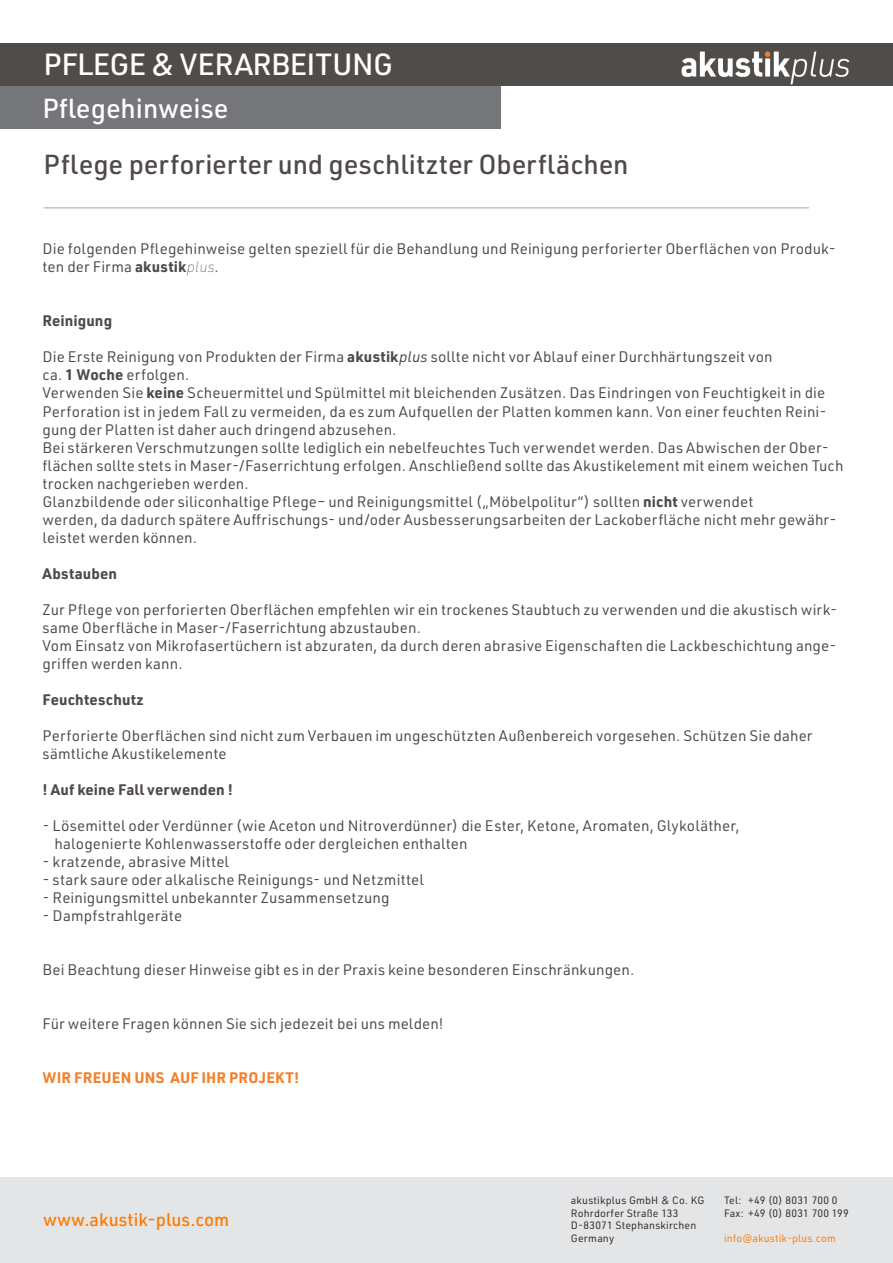
<style>
.page{position:relative;width:893px;height:1263px;background:#fff}
.page>*{position:absolute;margin:0;border:0;box-sizing:border-box;transform-origin:0 0}
.t1{font:500 30px "URWDIN";letter-spacing:-.02em;color:#fff}
.t2{font:500 27px "URWDIN";color:#4f494d}
.Header_2{font:500 27px "URWDIN";color:#fff}
.Header_2-2{font:500 18px "URWDIN";color:#ff7b00}
.t3{font:15px/18px "URWDIN";letter-spacing:.005em;color:#4f494c}
.t4{font:700 15px "URWDIN";letter-spacing:.005em;color:#4f494c}
.t5{font:15px "URWDIN";letter-spacing:.005em;color:#4f494d}
.t6{font:700 15px "URWDIN";letter-spacing:.01em;color:#f47f2b}
._2-Fließtext_9_5_pt{font:10.5px "URWDIN";letter-spacing:.015em;color:#2b292a}
._2-Fließtext_9_5_pt-2{font:10.5px "URWDIN";letter-spacing:.02em;color:#ff7b00}
.s1{font-weight:700}
.s2{font-weight:100;font-style:italic}
.s3{font-style:italic}
</style>
<div class="page">
<div style="left:0;top:86px;width:500px;height:42px;background:#757679"></div>
<div style="left:0;top:43px;width:893px;height:43px;background:#4f4c49"></div>
<div style="left:0;top:1178px;width:893px;height:85px;background:#e4e5e7"></div>
<img style="left:681px;top:51px;width:169px;height:33px">
<hr style="left:44px;top:208px;width:765px;height:1px;background:#a7a4a6">
<p class="t1" style="left:43px;top:45px;width:351px">PFLEGE &amp; VERARBEITUNG</p>
<p class="Header_2" style="left:42px;top:91px;width:188px">Pflegehinweise</p>
<p class="t2" style="left:44px;top:146px;width:587px">Pflege perforierter und geschlitzter Oberflächen</p>
<p class="t3" style="left:43px;top:240px;width:795px">Die folgenden Pflegehinweise gelten speziell für die Behandlung und Reinigung perforierter Oberflächen von Produk&shy;ten der Firma <span class="s1">akustik</span><span class="s2">plus</span>.</p>
<p class="t4" style="left:43px;top:311px;width:71px">Reinigung</p>
<p class="t3" style="left:43px;top:348px;width:732px">Die Erste Reinigung von Produkten der Firma <span class="s1">akustik</span><span class="s3">plus</span> sollte nicht vor Ablauf einer Durchhärtungszeit von</p>
<p class="t3" style="left:43px;top:366px;width:148px">ca. <span class="s1">1 Woche</span> erfolgen.</p>
<p class="t3" style="left:43px;top:384px;width:785px;text-align:justify">Verwenden Sie <span class="s1">keine</span> Scheuermittel und Spülmittel mit bleichenden Zusätzen. Das Eindringen von Feuchtigkeit in die Perforation ist in jedem Fall zu vermeiden, da es zum Aufquellen der Platten kommen kann. Von einer feuchten Reini&shy;gung der Platten ist daher auch dringend abzusehen.</p>
<p class="t3" style="left:43px;top:438px;width:802px">Bei stärkeren Verschmutzungen sollte lediglich ein nebelfeuchtes Tuch verwendet werden. Das Abwischen der Ober&shy;flächen sollte stets in Maser-/Faserrichtung erfolgen. Anschließend sollte das Akustikelement mit einem weichen Tuch trocken nachgerieben werden.</p>
<p class="t3" style="left:43px;top:492px;width:712px">Glanzbildende oder siliconhaltige Pflege– und Reinigungsmittel („Möbelpolitur“) sollten <span class="s1">nicht</span> verwendet</p>
<p class="t3" style="left:43px;top:510px;width:795px">werden, da dadurch spätere Auffrischungs- und/oder Ausbesserungsarbeiten der Lackoberfläche nicht mehr gewähr&shy;leistet werden können.</p>
<p class="t4" style="left:43px;top:563px;width:76px">Abstauben</p>
<p class="t3" style="left:43px;top:600px;width:796px">Zur Pflege von perforierten Oberflächen empfehlen wir ein trockenes Staubtuch zu verwenden und die akustisch wirk&shy;same Oberfläche in Maser-/Faserrichtung abzustauben.</p>
<p class="t3" style="left:43px;top:636px;width:795px">Vom Einsatz von Mikrofasertüchern ist abzuraten, da durch deren abrasive Eigenschaften die Lackbeschichtung ange&shy;griffen werden kann.</p>
<p class="t4" style="left:43px;top:689px;width:103px">Feuchteschutz</p>
<p class="t3" style="left:43px;top:726px;width:772px">Perforierte Oberflächen sind nicht zum Verbauen im ungeschützten Außenbereich vorgesehen. Schützen Sie daher sämtliche Akustikelemente</p>
<p class="t4" style="left:43px;top:779px;width:192px">! Auf keine Fall verwenden !</p>
<p class="t3" style="left:43px;top:816px;width:698px">- Lösemittel oder Verdünner (wie Aceton und Nitroverdünner) die Ester, Ketone, Aromaten, Glykoläther,</p>
<p class="t3" style="left:55px;top:834px;width:415px">halogenierte Kohlenwasserstoffe oder dergleichen enthalten</p>
<p class="t3" style="left:43px;top:852px;width:188px">- kratzende, abrasive Mittel</p>
<p class="t3" style="left:43px;top:870px;width:383px">- stark saure oder alkalische Reinigungs- und Netzmittel</p>
<p class="t3" style="left:43px;top:888px;width:349px">- Reinigungsmittel unbekannter Zusammensetzung</p>
<p class="t3" style="left:43px;top:906px;width:141px">- Dampfstrahlgeräte</p>
<p class="t3" style="left:43px;top:960px;width:593px">Bei Beachtung dieser Hinweise gibt es in der Praxis keine besonderen Einschränkungen.</p>
<p class="t5" style="left:43px;top:1013px;width:403px">Für weitere Fragen können Sie sich jedezeit bei uns melden!</p>
<p class="t6" style="left:43px;top:1067px;width:258px">WIR FREUEN UNS AUF IHR PROJEKT!</p>
<p class="Header_2-2" style="left:43px;top:1208px;width:188px">www.akustik-plus.com</p>
<p class="_2-Fließtext_9_5_pt" style="left:571px;top:1193px;width:135px">akustikplus GmbH &amp; Co. KG</p>
<p class="_2-Fließtext_9_5_pt" style="left:571px;top:1206px;width:109px">Rohrdorfer Straße 133</p>
<p class="_2-Fließtext_9_5_pt" style="left:571px;top:1218px;width:127px">D-83071 Stephanskirchen</p>
<p class="_2-Fließtext_9_5_pt" style="left:571px;top:1231px;width:45px">Germany</p>
<p class="_2-Fließtext_9_5_pt" style="left:724px;top:1193px;width:115px">Tel: +49 (0) 8031 700 0</p>
<p class="_2-Fließtext_9_5_pt" style="left:724px;top:1206px;width:126px">Fax: +49 (0) 8031 700 199</p>
<p class="_2-Fließtext_9_5_pt-2" style="left:724px;top:1231px;width:113px">info@akustik-plus.com</p>
</div>
